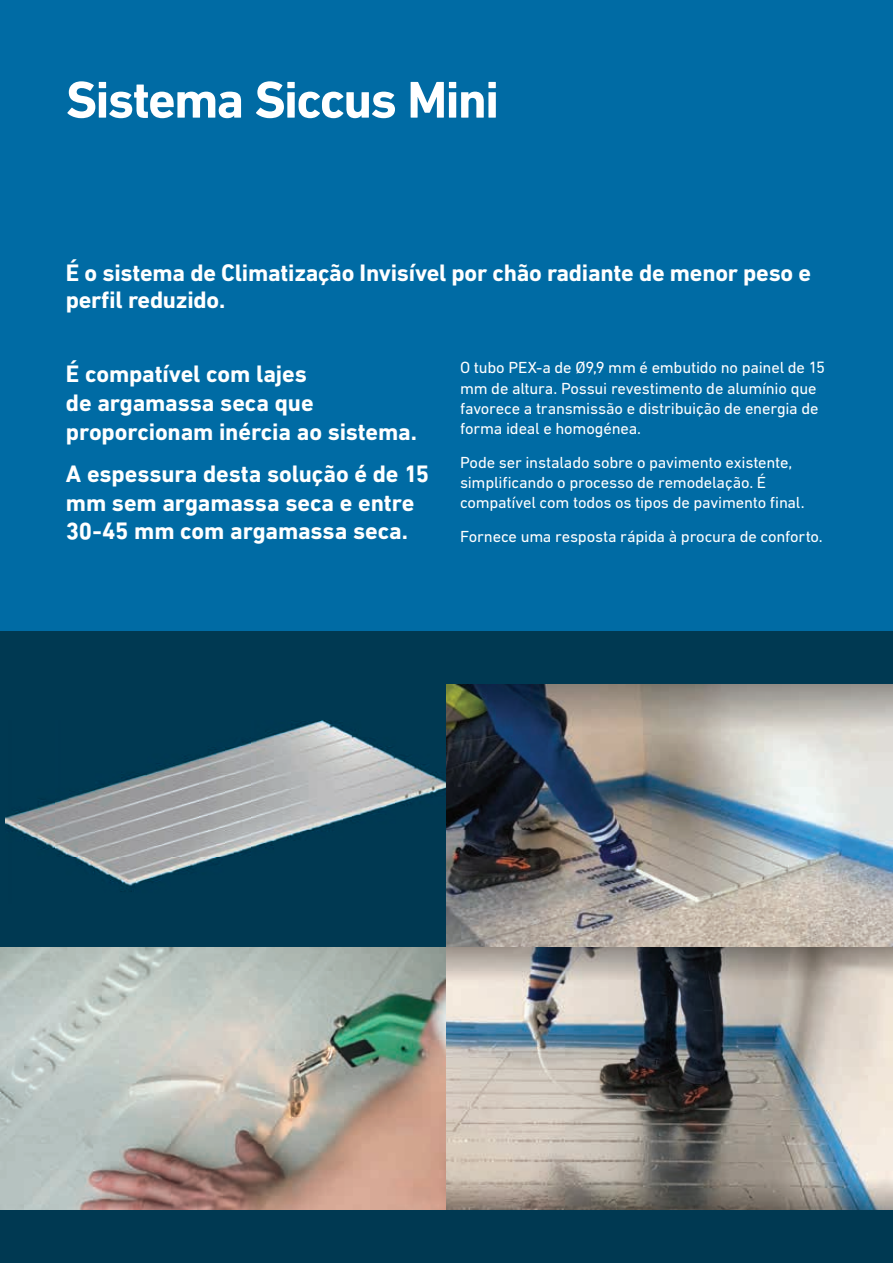
<style>
.page{position:relative;width:893px;height:1263px;background:#fff}
.page>*{position:absolute;margin:0;border:0;box-sizing:border-box;transform-origin:0 0}
.t1{font:700 52.5px "DIN Nextfor GF";letter-spacing:-.035em;color:#fff}
.t2{font:700 24px/28.8px "DIN Nextfor GF";letter-spacing:-.01em;color:#fff}
.t3{font:16.5px/20.2px "DIN Nextfor GF";letter-spacing:-.01em;color:#fff}
</style>
<div class="page">
<div style="left:0;top:0;width:893px;height:631px;background:#006ba4"></div>
<div style="left:0;top:631px;width:893px;height:632px;background:#003952"></div>
<img style="left:6px;top:721px;width:440px;height:171px">
<img style="left:446px;top:685px;width:447px;height:262px">
<img style="left:0;top:947px;width:893px;height:263px">
<h1 class="t1" style="left:66px;top:63px;width:435px">Sistema Siccus Mini</h1>
<h2 class="t2" style="left:66px;top:258px;width:747px;line-height:27px">É o sistema de Climatização Invisível por chão radiante de menor peso e perfil reduzido.</h2>
<h2 class="t2" style="left:66px;top:358px;width:353px">É compatível com lajes<br>de argamassa seca que proporcionam inércia ao sistema.</h2>
<h2 class="t2" style="left:66px;top:458px;width:365px">A espessura desta solução é de 15 mm sem argamassa seca e entre<br>30-45 mm com argamassa seca.</h2>
<p class="t3" style="left:460px;top:357px;width:367px">O tubo PEX-a de Ø9,9 mm é embutido no painel de 15 mm de altura. Possui revestimento de alumínio que favorece a transmissão e distribuição de energia de forma ideal e homogénea.</p>
<p class="t3" style="left:460px;top:451px;width:346px">Pode ser instalado sobre o pavimento existente, simplificando o processo de remodelação. É compatível com todos os tipos de pavimento final.</p>
<p class="t3" style="left:460px;top:525px;width:364px">Fornece uma resposta rápida à procura de conforto.</p>
</div>
